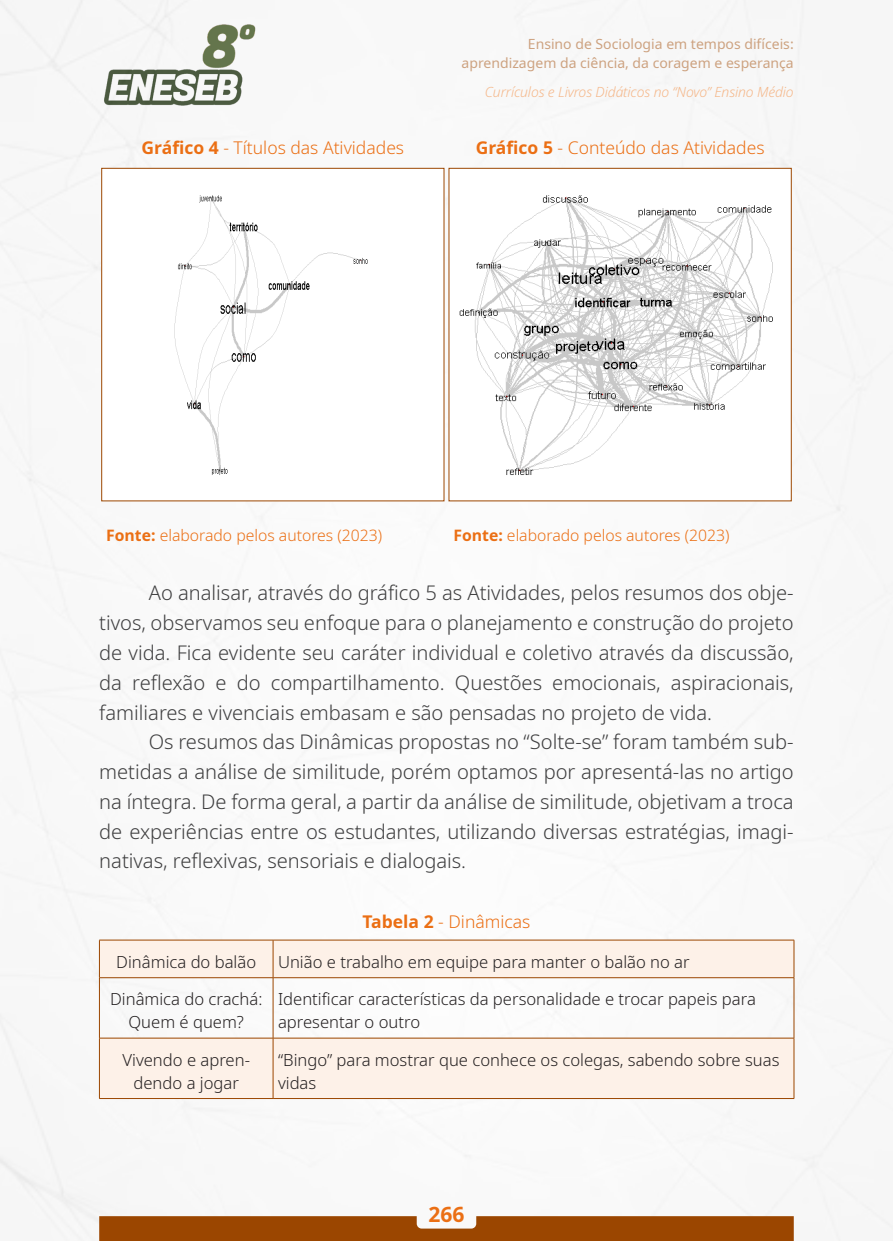
<style>
.page{position:relative;width:893px;height:1241px;background:#fff}
.page>*{position:absolute;margin:0;border:0;box-sizing:border-box;transform-origin:0 0}
.t1{font:700 21px "Noto Sans";color:#eb6f14}
._7_CORPO{font:300 20.12px/29.8px "Noto Sans";color:#3e3e3f;text-align:justify}
._12_LEGENDAS{font:300 17.5px "Noto Sans";color:#eb6f14}
._15_CELULAS{font:300 16.62px/22.8px "Noto Sans";color:#231f20;text-align:center}
._13_FONTES{font:300 15.75px "Noto Sans";color:#eb6f14}
.t2{font:14px/19.2px "Noto Sans";color:#cda280;text-align:right}
.t3{font:italic 300 14px "Noto Sans";letter-spacing:-.01em;color:#f5b789}
.s1{font-weight:700}
</style>
<div class="page">
<img style="left:0;top:0;width:893px;height:1240px">
<svg style="left:99px;top:1215px;width:695px;height:25px"></svg>
<img style="left:103px;top:170px;width:339px;height:329px">
<div style="left:101px;top:168px;width:343px;height:333px;border:1px solid #9b4600"></div>
<img style="left:450px;top:170px;width:340px;height:329px">
<div style="left:448px;top:168px;width:344px;height:333px;border:1px solid #9b4600"></div>
<svg style="left:100px;top:940px;width:694px;height:157px;fill:#fdf1e8"></svg>
<hr style="left:99px;top:939px;width:174px;height:1px;background:#9b4600">
<hr style="left:99px;top:940px;width:1px;height:37px;background:#9b4600">
<hr style="left:273px;top:939px;width:521px;height:1px;background:#9b4600">
<hr style="left:273px;top:940px;width:1px;height:37px;background:#9b4600">
<hr style="left:794px;top:940px;width:1px;height:37px;background:#9b4600">
<hr style="left:99px;top:977px;width:174px;height:1px;background:#9b4600">
<hr style="left:99px;top:977px;width:1px;height:60px;background:#9b4600">
<hr style="left:273px;top:977px;width:521px;height:1px;background:#9b4600">
<hr style="left:273px;top:977px;width:1px;height:60px;background:#9b4600">
<hr style="left:794px;top:977px;width:1px;height:60px;background:#9b4600">
<hr style="left:99px;top:1037px;width:174px;height:1px;background:#9b4600">
<hr style="left:99px;top:1038px;width:1px;height:60px;background:#9b4600">
<hr style="left:273px;top:1037px;width:521px;height:1px;background:#9b4600">
<hr style="left:273px;top:1038px;width:1px;height:60px;background:#9b4600">
<hr style="left:794px;top:1038px;width:1px;height:60px;background:#9b4600">
<hr style="left:99px;top:1097px;width:174px;height:1px;background:#9b4600">
<hr style="left:273px;top:1097px;width:521px;height:1px;background:#9b4600">
<p class="t2" style="left:462px;top:34px;width:334px">Ensino de Sociologia em tempos difíceis: aprendizagem da ciência, da coragem e esperança</p>
<p class="t3" style="left:485px;top:82px;width:310px">Currículos e Livros Didáticos no “Novo” Ensino Médio</p>
<p class="_12_LEGENDAS" style="left:142px;top:135px;width:264px"><span class="s1">Gráfico 4</span> - Títulos das Atividades</p>
<p class="_12_LEGENDAS" style="left:476px;top:135px;width:290px"><span class="s1">Gráfico 5</span> - Conteúdo das Atividades</p>
<p class="_13_FONTES" style="left:106px;top:524px;width:277px"><span class="s1">Fonte:</span> elaborado pelos autores (2023)</p>
<p class="_13_FONTES" style="left:453px;top:524px;width:277px"><span class="s1">Fonte:</span> elaborado pelos autores (2023)</p>
<p class="_7_CORPO" style="left:99px;top:578px;width:696px;text-indent:50px">Ao analisar, através do gráfico 5 as Atividades, pelos resumos dos obje&shy;tivos, observamos seu enfoque para o planejamento e construção do projeto de vida. Fica evidente seu caráter individual e coletivo através da discussão, da reflexão e do compartilhamento. Questões emocionais, aspiracionais, familiares e vivenciais embasam e são pensadas no projeto de vida.</p>
<p class="_7_CORPO" style="left:99px;top:727px;width:696px;text-indent:50px">Os resumos das Dinâmicas propostas no “Solte-se” foram também sub&shy;metidas a análise de similitude, porém optamos por apresentá-las no artigo na íntegra. De forma geral, a partir da análise de similitude, objetivam a troca de experiências entre os estudantes, utilizando diversas estratégias, imagi&shy;nativas, reflexivas, sensoriais e dialogais.</p>
<p class="_12_LEGENDAS" style="left:363px;top:909px;width:169px"><span class="s1">Tabela 2</span> - Dinâmicas</p>
<p class="_15_CELULAS" style="left:116px;top:950px;width:141px">Dinâmica do balão</p>
<p class="_15_CELULAS" style="left:278px;top:950px;width:413px">União e trabalho em equipe para manter o balão no ar</p>
<p class="_15_CELULAS" style="left:110px;top:988px;width:154px">Dinâmica do crachá:<br>Quem é quem?</p>
<p class="_15_CELULAS" style="left:278px;top:988px;width:479px;text-align:left">Identificar características da personalidade e trocar papeis para apresentar o outro</p>
<p class="_15_CELULAS" style="left:122px;top:1048px;width:129px">Vivendo e apren&shy;dendo a jogar</p>
<p class="_15_CELULAS" style="left:278px;top:1048px;width:503px;text-align:left">“Bingo” para mostrar que conhece os colegas, sabendo sobre suas vidas</p>
<p class="t1" style="left:428px;top:1199px;width:38px">266</p>
</div>
